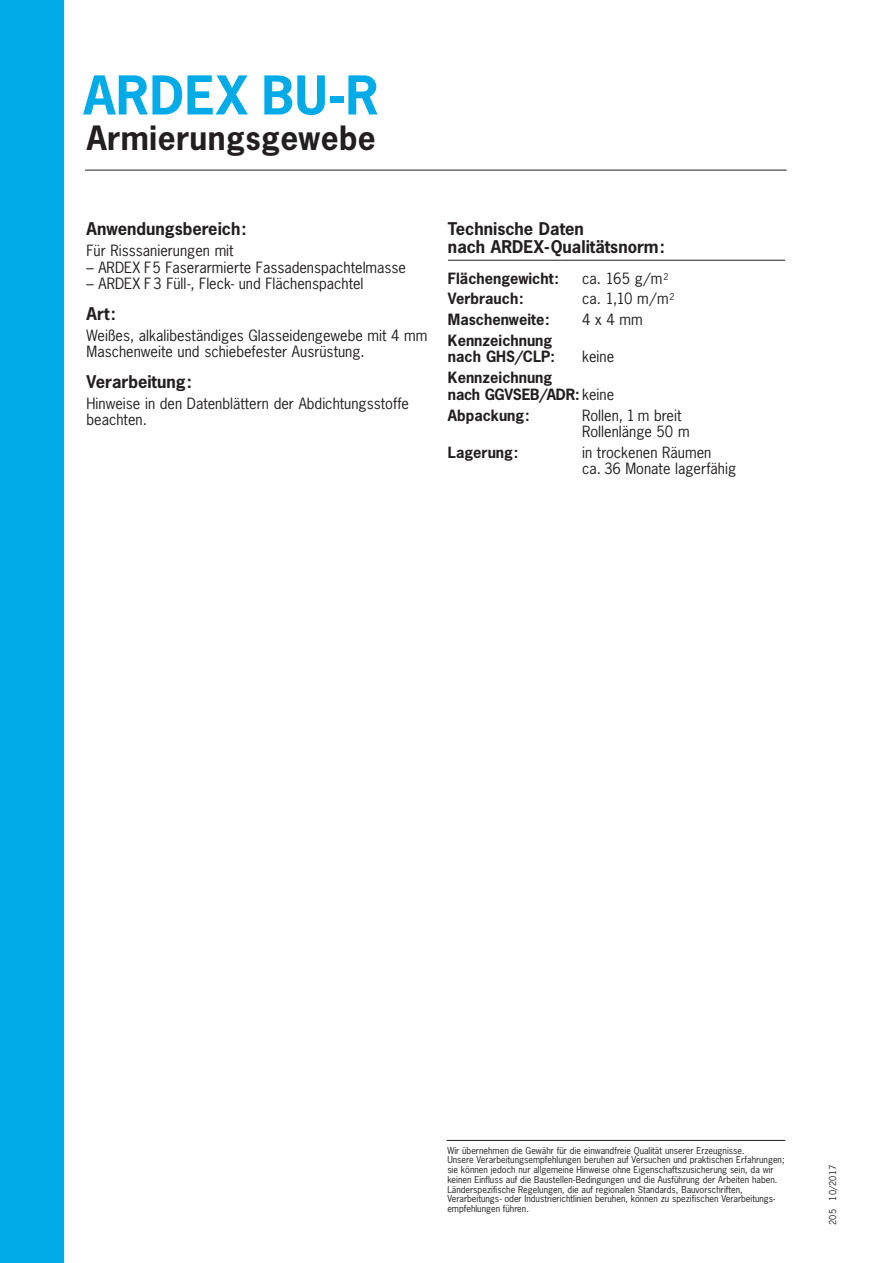
<style>
.page{position:relative;width:893px;height:1263px;background:#fff}
.page>*{position:absolute;margin:0;border:0;box-sizing:border-box;transform-origin:0 0}
.t1{font:700 50.25px "News Gothic";letter-spacing:.01em;color:#00abe7}
.t2{font:700 31.5px "News Gothic";letter-spacing:.01em;color:#231f20}
.t3{font:700 16.5px/18px "News Gothic";color:#231f20}
.t4{font:14.7px/16.5px "News Gothic";color:#231f20}
.t5{font:700 14.7px/16.5px "News Gothic";color:#231f20}
.t6{font:9px/9.8px "News Gothic";color:#231f20}
.s1{font-weight:400}
</style>
<div class="page">
<div style="left:0;top:0;width:64px;height:1263px;background:#00abe7"></div>
<hr style="left:448px;top:260px;width:337px;height:1px;background:#231f20">
<hr style="left:85px;top:170px;width:702px;height:1px;background:#231f20">
<hr style="left:446px;top:1140px;width:339px;height:1px;background:#231f20">
<h1 class="t1" style="left:84px;top:68px;width:297px">ARDEX BU-R</h1>
<h2 class="t2" style="left:87px;top:121px;width:290px">Armierungsgewebe</h2>
<h3 class="t3" style="left:87px;top:221px;width:162px">Anwendungsbereich:</h3>
<h3 class="t4" style="left:87px;top:243px;width:149px">Für Risssanierungen mit</h3>
<h3 class="t4" style="left:87px;top:259px;width:321px">– ARDEX F5 Faserarmierte Fassadenspachtelmasse</h3>
<h3 class="t4" style="left:87px;top:276px;width:279px">– ARDEX F3 Füll-, Fleck- und Flächenspachtel</h3>
<h3 class="t3" style="left:87px;top:305px;width:31px">Art:</h3>
<h3 class="t4" style="left:87px;top:327px;width:342px">Weißes, alkalibeständiges Glasseidengewebe mit 4 mm<br>Maschenweite und schiebefester Ausrüstung.</h3>
<h3 class="t3" style="left:87px;top:373px;width:107px">Verarbeitung:</h3>
<h3 class="t4" style="left:87px;top:395px;width:324px">Hinweise in den Datenblättern der Abdichtungsstoffe beachten.</h3>
<h3 class="t3" style="left:448px;top:221px;width:218px">Technische Daten<br>nach ARDEX-Qualitätsnorm:</h3>
<h3 class="t5" style="left:448px;top:270px;width:113px">Flächengewicht:</h3>
<h3 class="t4" style="left:582px;top:270px;width:88px">ca. 165 g/m<sup>2</sup></h3>
<h3 class="t5" style="left:448px;top:291px;width:77px">Verbrauch:</h3>
<h3 class="t4" style="left:582px;top:291px;width:94px">ca. 1,10 m/m<sup>2</sup></h3>
<h3 class="t5" style="left:448px;top:312px;width:103px">Maschenweite:</h3>
<h3 class="t4" style="left:582px;top:312px;width:62px">4x4mm</h3>
<h3 class="t5" style="left:448px;top:333px;width:109px">Kennzeichnung nach GHS/CLP:</h3>
<h3 class="t4" style="left:582px;top:349px;width:34px">keine</h3>
<h3 class="t5" style="left:448px;top:370px;width:168px">Kennzeichnung<br>nach GGVSEB/ADR: <span class="s1">keine</span></h3>
<h3 class="t5" style="left:448px;top:407px;width:83px">Abpackung:</h3>
<h3 class="t4" style="left:582px;top:407px;width:109px">Rollen, 1 m breit<br>Rollenlänge 50 m</h3>
<h3 class="t5" style="left:448px;top:444px;width:72px">Lagerung:</h3>
<h3 class="t4" style="left:582px;top:444px;width:155px">in trockenen Räumen<br>ca. 36 Monate lagerfähig</h3>
<p class="t6" style="left:447px;top:1145px;width:339px">Wir übernehmen die Gewähr für die einwandfreie Qualität unserer Erzeugnisse.<br>Unsere Verarbeitungsempfehlungen beruhen auf Versuchen und praktischen Erfahrungen; sie können jedoch nur allgemeine Hinweise ohne Eigenschaftszusicherung sein, da wir keinen Einfluss auf die Baustellen-Bedingungen und die Ausführung der Arbeiten haben.<br>Länderspezifische Regelungen, die auf regionalen Standards, Bauvorschriften, Verarbeitungs- oder Industrierichtlinien beruhen, können zu spezifischen Verarbeitungs&shy;empfehlungen führen.</p>
<p class="t6" style="left:828px;top:1225px;width:61px;rotate:-90deg">205 10/2017</p>
</div>
